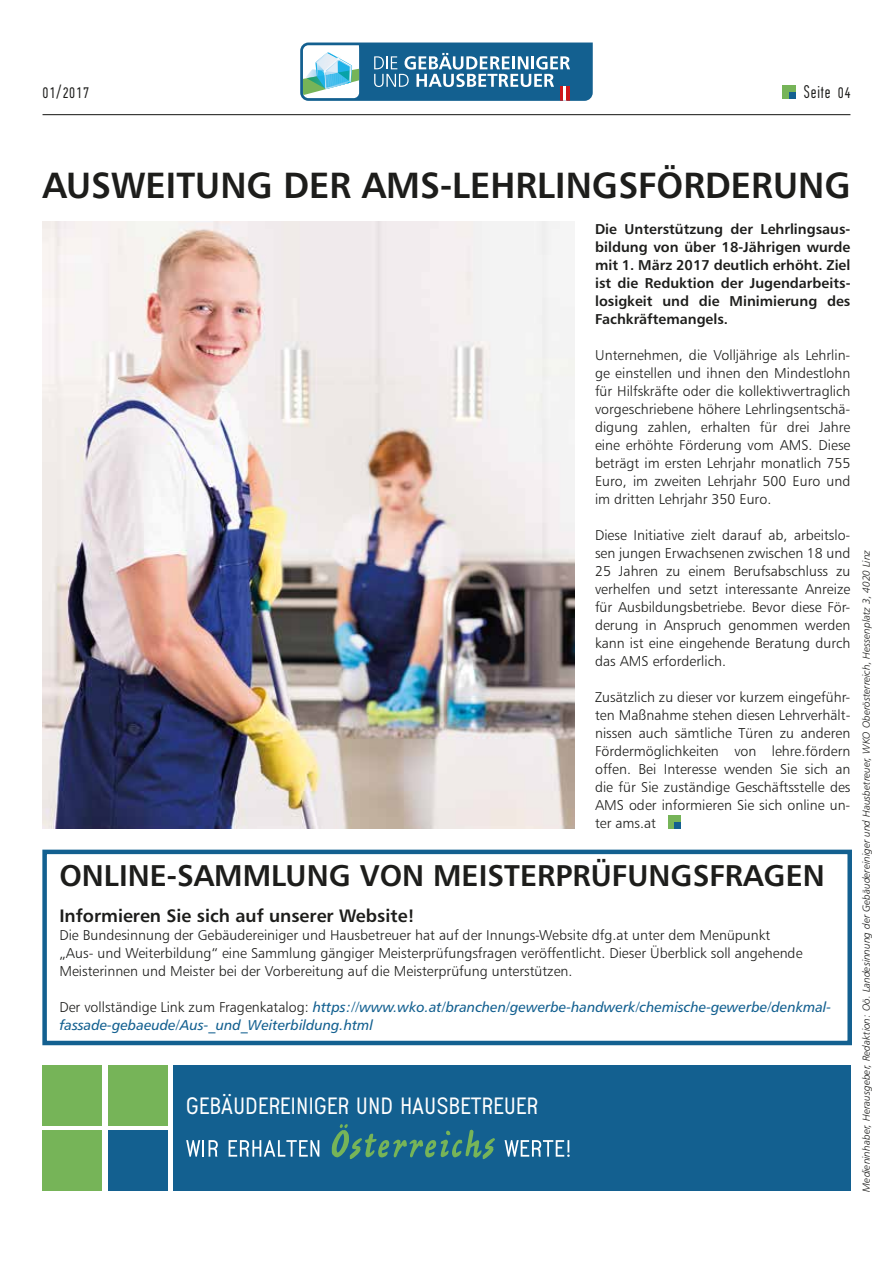
<style>
.page{position:relative;width:893px;height:1263px;background:#fff}
.page>*{position:absolute;margin:0;border:0;box-sizing:border-box;transform-origin:0 0}
.t1{font:36.45px "Humanist 777 BT Bold B";color:#1d1d1b}
.t2{font:30px "Humanist 777 BT Bold B";color:#1d1d1b}
.t3{font:23.25px "BE49 Medium Stehend";letter-spacing:.04em;color:#fff}
.t4{font:18px "Humanist 777 BT Bold B";color:#1d1d1b}
.t5{font:300 condensed 18px "BE49";letter-spacing:.065em;color:#1d1d1b}
.t6{font:14.25px/18px "Humanist 777 BT Light B";color:#1d1d1b;text-align:justify}
.t7{font:14.25px/18px "Humanist 777 BT Bold B";color:#1d1d1b;text-align:justify}
.t8{font:14.25px/18px "Humanist 777 BT Italic B";color:#136090}
.t9{font:10.2px "Humanist 777 BT Light Italic B";color:#1d1d1b}
.s1{font-family:"Humanist 777 BT Light B";color:#1d1d1b}
</style>
<div class="page">
<div style="left:173px;top:1065px;width:677px;height:126px;background:#136090"></div>
<hr style="left:43px;top:114px;width:807px;height:1px;background:#1d1d1b">
<svg style="left:783px;top:86px;width:12px;height:12px"></svg>
<div style="left:43px;top:1065px;width:59px;height:60px;background:#76b458"></div>
<div style="left:108px;top:1065px;width:59px;height:60px;background:#76b458"></div>
<div style="left:43px;top:1130px;width:59px;height:61px;background:#76b458"></div>
<div style="left:108px;top:1130px;width:59px;height:61px;background:#136090"></div>
<svg style="left:300px;top:43px;width:293px;height:58px"></svg>
<svg style="left:332px;top:1124px;width:163px;height:35px"></svg>
<svg style="left:186px;top:1140px;width:32px;height:17px"></svg>
<svg style="left:229px;top:1140px;width:90px;height:17px"></svg>
<svg style="left:505px;top:1140px;width:65px;height:17px"></svg>
<svg style="left:668px;top:815px;width:13px;height:13px"></svg>
<img style="left:43px;top:222px;width:532px;height:607px">
<div style="left:42px;top:850px;width:810px;height:195px;border:4px solid #136090"></div>
<p class="t5" style="left:43px;top:82px;width:48px">01/2017</p>
<p class="t5" style="left:804px;top:82px;width:48px">Seite 04</p>
<h1 class="t1" style="left:42px;top:162px;width:810px">AUSWEITUNG DER AMS-LEHRLINGSFÖRDERUNG</h1>
<p class="t7" style="left:595px;top:220px;width:257px">Die Unterstützung der Lehrlingsaus&shy;bildung von über 18-Jährigen wurde mit 1. März 2017 deutlich erhöht. Ziel ist die Reduktion der Jugendarbeits&shy;losigkeit und die Minimierung des Fachkräftemangels.</p>
<p class="t6" style="left:595px;top:346px;width:257px">Unternehmen, die Volljährige als Lehrlin&shy;ge einstellen und ihnen den Mindestlohn für Hilfskräfte oder die kollektivvertraglich vorgeschriebene höhere Lehrlingsentschä&shy;digung zahlen, erhalten für drei Jahre eine erhöhte Förderung vom AMS. Diese beträgt im ersten Lehrjahr monatlich 755<br>Euro, im zweiten Lehrjahr 500 Euro und im dritten Lehrjahr 350 Euro.</p>
<p class="t6" style="left:595px;top:526px;width:257px">Diese Initiative zielt darauf ab, arbeitslo&shy;sen jungen Erwachsenen zwischen 18 und 25 Jahren zu einem Berufsabschluss zu verhelfen und setzt interessante Anreize für Ausbildungsbetriebe. Bevor diese För&shy;derung in Anspruch genommen werden kann ist eine eingehende Beratung durch das AMS erforderlich.</p>
<p class="t6" style="left:595px;top:688px;width:257px">Zusätzlich zu dieser vor kurzem eingeführ&shy;ten Maßnahme stehen diesen Lehrverhält&shy;nissen auch sämtliche Türen zu anderen Fördermöglichkeiten von lehre.fördern offen. Bei Interesse wenden Sie sich an die für Sie zuständige Geschäftsstelle des AMS oder informieren Sie sich online un&shy;ter ams.at</p>
<h2 class="t2" style="left:59px;top:857px;width:767px">ONLINE-SAMMLUNG VON MEISTERPRÜFUNGSFRAGEN</h2>
<p class="t4" style="left:59px;top:904px;width:357px">Informieren Sie sich auf unserer Website!</p>
<p class="t6" style="left:59px;top:926px;width:745px;text-align:left">Die Bundesinnung der Gebäudereiniger und Hausbetreuer hat auf der Innungs-Website dfg.at unter dem Menüpunkt „Aus- und Weiterbildung“ eine Sammlung gängiger Meisterprüfungsfragen veröffentlicht. Dieser Überblick soll angehende<br>Meisterinnen und Meister bei der Vorbereitung auf die Meisterprüfung unterstützen.</p>
<p class="t8" style="left:59px;top:998px;width:773px"><span class="s1">Der vollständige Link zum Fragenkatalog:</span> https://www.wko.at/branchen/gewerbe-handwerk/chemische-gewerbe/denkmal&shy;fassade-gebaeude/Aus-_und_Weiterbildung.html</p>
<h3 class="t3" style="left:186px;top:1093px;width:353px">GEBÄUDEREINIGER UND HAUSBETREUER</h3>
<p class="t9" style="left:860px;top:1191px;width:643px;rotate:-90deg">Medieninhaber, Herausgeber, Redaktion: Oö. Landesinnung der Gebäudereiniger und Hausbetreuer, WKO Oberösterreich, Hessenplatz 3, 4020 Linz</p>
</div>
